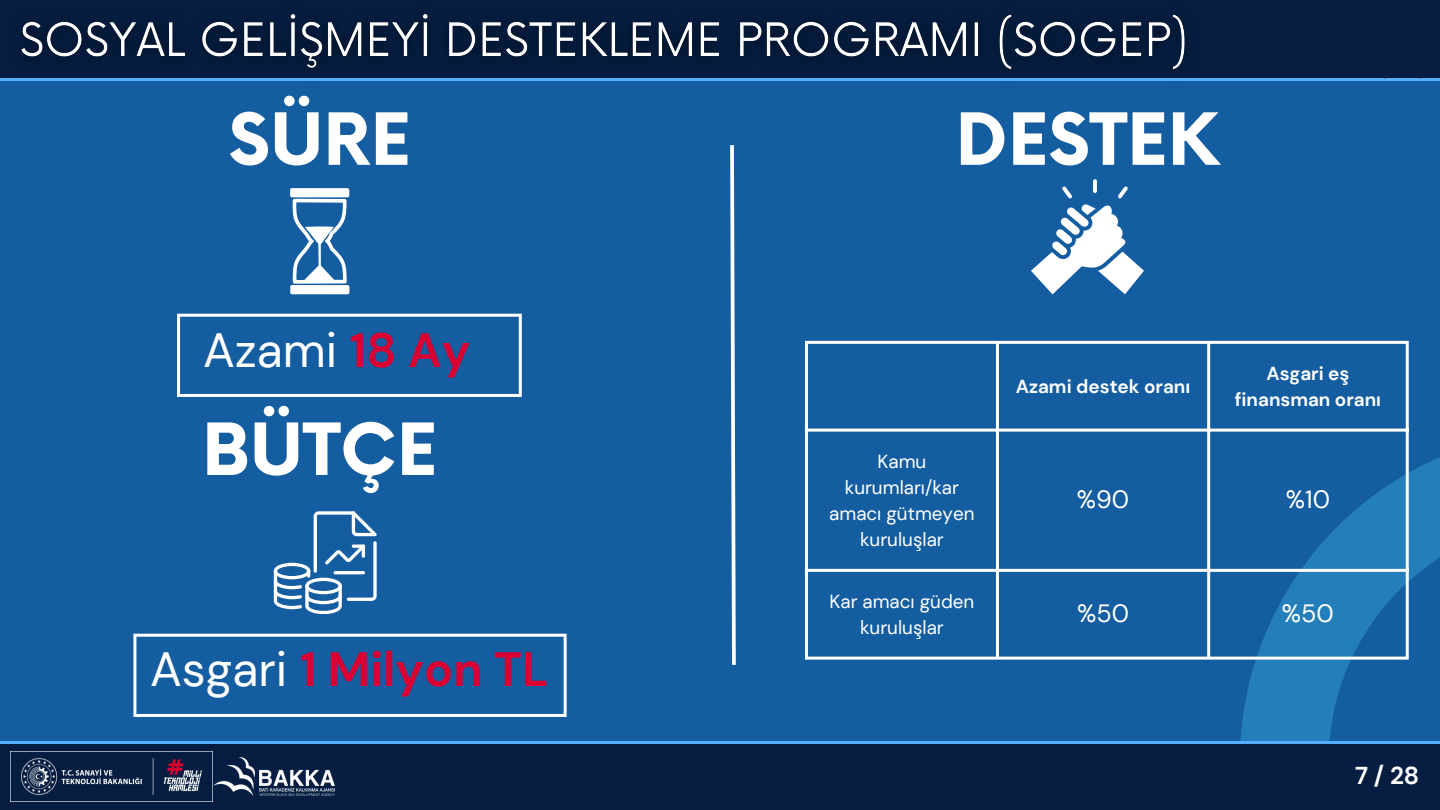
<style>
.page{position:relative;width:1440px;height:810px;background:#145da0}
.page>*{position:absolute;margin:0;border:0;box-sizing:border-box;transform-origin:0 0}
.t1{font:700 70px "Now";color:#fff}
.t2{font:700 48px "DM Sans";color:#da0032}
.t3{font:48px "DM Sans";color:#fff}
.t4{font:25px "DM Sans";color:#fff}
.t5{font:700 24.4px "DM Sans";color:#fff}
.t6{font:18.9px/26.2px "DM Sans";color:#fff;text-align:center}
.t7{font:700 18.9px/26.2px "DM Sans";color:#fff;text-align:center}
.s1{font-weight:700;color:#da0032}
.s2{font-weight:400;color:#fff}
</style>
<div class="page">
<div style="left:0;top:0;width:1440px;height:81px;background:#051d40"></div>
<img style="left:4px;top:0;width:1198px;height:81px">
<svg style="left:1240px;top:432px;width:200px;height:309px"></svg>
<div style="left:0;top:741px;width:1440px;height:69px;background:#051d40"></div>
<img style="left:10px;top:752px;width:203px;height:50px">
<img style="left:213px;top:758px;width:122px;height:37px">
<svg style="left:1416px;top:0;width:9px;height:9px"></svg>
<svg style="left:1381px;top:0;width:9px;height:9px"></svg>
<svg style="left:1434px;top:18px;width:6px;height:8px"></svg>
<svg style="left:1398px;top:18px;width:9px;height:8px"></svg>
<svg style="left:1416px;top:35px;width:9px;height:9px"></svg>
<svg style="left:1381px;top:35px;width:9px;height:9px"></svg>
<svg style="left:1434px;top:53px;width:6px;height:8px"></svg>
<svg style="left:1398px;top:53px;width:9px;height:8px"></svg>
<svg style="left:1416px;top:70px;width:9px;height:9px"></svg>
<svg style="left:1381px;top:70px;width:9px;height:9px"></svg>
<svg style="left:730px;top:145px;width:6px;height:520px"></svg>
<svg style="left:290px;top:188px;width:59px;height:106px"></svg>
<svg style="left:1093px;top:179px;width:4px;height:14px"></svg>
<svg style="left:1031px;top:186px;width:113px;height:108px"></svg>
<svg style="left:274px;top:511px;width:103px;height:103px"></svg>
<hr style="left:334px;top:571px;width:31px;height:3px;background:#fff;border-radius:2px">
<hr style="left:805px;top:344px;width:3px;height:313px;background:#fff">
<hr style="left:996px;top:344px;width:3px;height:313px;background:#fff">
<hr style="left:1207px;top:344px;width:3px;height:313px;background:#fff">
<hr style="left:1406px;top:344px;width:3px;height:313px;background:#fff">
<hr style="left:805px;top:341px;width:604px;height:3px;background:#fff">
<hr style="left:805px;top:429px;width:604px;height:3px;background:#fff">
<hr style="left:805px;top:569px;width:604px;height:3px;background:#fff">
<hr style="left:805px;top:657px;width:604px;height:3px;background:#fff">
<hr style="left:177px;top:317px;width:3px;height:77px;background:#fff">
<hr style="left:519px;top:317px;width:3px;height:77px;background:#fff">
<hr style="left:177px;top:314px;width:345px;height:3px;background:#fff">
<hr style="left:177px;top:394px;width:345px;height:3px;background:#fff">
<hr style="left:133px;top:637px;width:3px;height:77px;background:#fff">
<hr style="left:564px;top:637px;width:3px;height:77px;background:#fff">
<hr style="left:133px;top:634px;width:434px;height:3px;background:#fff">
<hr style="left:133px;top:714px;width:434px;height:3px;background:#fff">
<p class="t1" style="left:229px;top:102px;width:184px">SÜRE</p>
<p class="t3" style="left:203px;top:319px;width:269px">Azami <span class="s1">18 Ay</span></p>
<p class="t1" style="left:202px;top:412px;width:237px">BÜTÇE</p>
<p class="t2" style="left:150px;top:639px;width:400px"><span class="s2">Asgari</span> 1 Milyon TL</p>
<p class="t1" style="left:956px;top:102px;width:265px">DESTEK</p>
<p class="t7" style="left:1016px;top:373px;width:176px">Azami destek oranı</p>
<p class="t7" style="left:1235px;top:360px;width:148px">Asgari eş finansman oranı</p>
<p class="t6" style="left:829px;top:448px;width:147px">Kamu kurumları/kar amacı gütmeyen kuruluşlar</p>
<p class="t4" style="left:1077px;top:483px;width:54px">%90</p>
<p class="t4" style="left:1286px;top:483px;width:46px">%10</p>
<p class="t6" style="left:830px;top:588px;width:146px">Kar amacı güden kuruluşlar</p>
<p class="t4" style="left:1077px;top:597px;width:53px">%50</p>
<p class="t4" style="left:1282px;top:597px;width:53px">%50</p>
<p class="t5" style="left:1355px;top:759px;width:66px">7/28</p>
</div>
